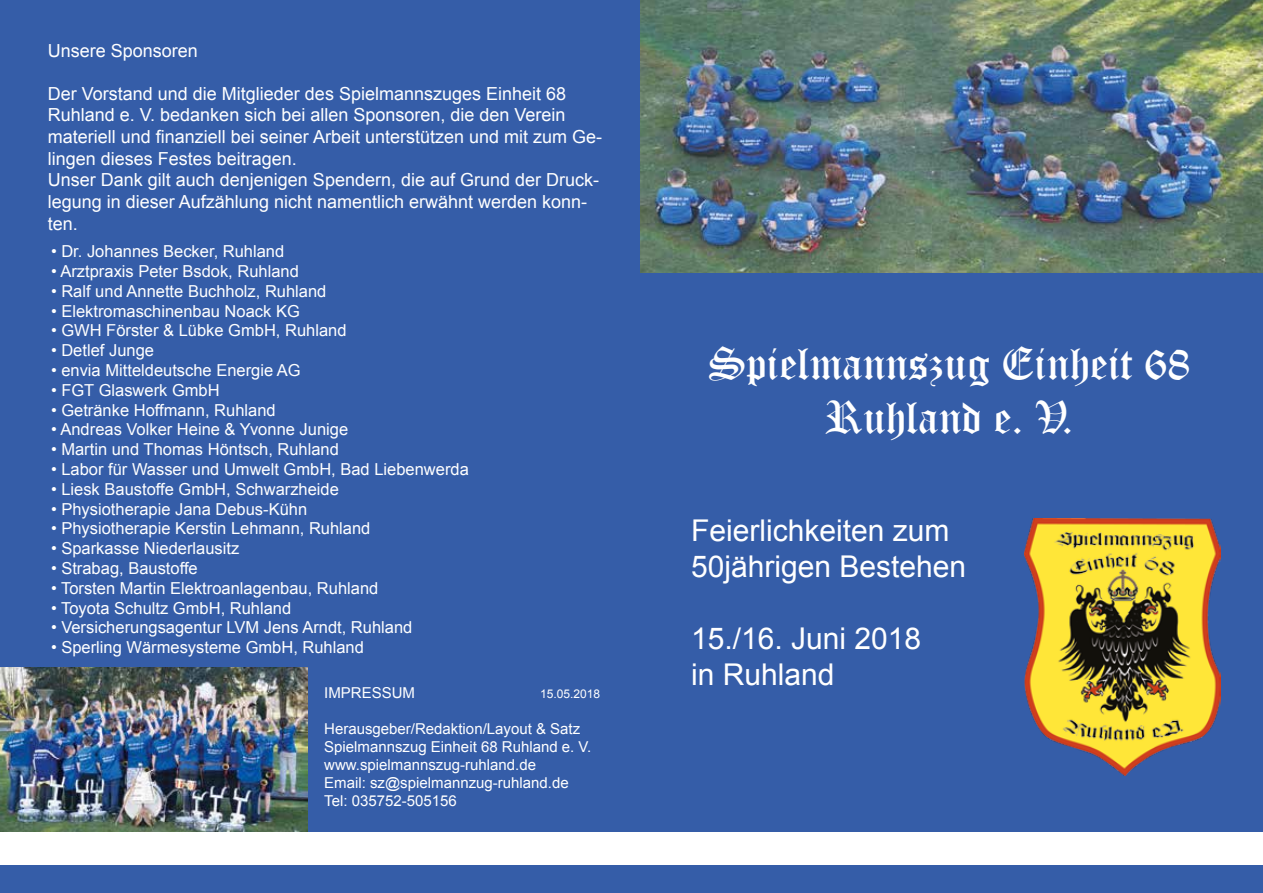
<style>
.page{position:relative;width:1263px;height:893px;background:#355da8}
.page>*{position:absolute;margin:0;border:0;box-sizing:border-box;transform-origin:0 0}
.t1{font:45px/54px "Old English Text";color:#fff;text-align:center}
.t2{font:30px/36px "Arial";color:#fff}
.t3{font:18px/21.6px "Arial";color:#fff}
.t4{font:16.5px "Arial";color:#fff}
.t5{font:15px/18px "Arial";color:#fff}
.t6{font:12px "Arial";color:#fff}
</style>
<div class="page">
<img style="left:0;top:668px;width:307px;height:164px">
<img style="left:640px;top:0;width:623px;height:272px">
<div style="left:0;top:832px;width:1263px;height:33px;background:#fff"></div>
<img style="left:1025px;top:519px;width:195px;height:257px">
<p class="t3" style="left:48px;top:40px;width:152px">Unsere Sponsoren</p>
<p class="t3" style="left:48px;top:83px;width:556px">Der Vorstand und die Mitglieder des Spielmannszuges Einheit 68<br>Ruhland e. V. bedanken sich bei allen Sponsoren, die den Verein materiell und finanziell bei seiner Arbeit unterstützen und mit zum Ge&shy;lingen dieses Festes beitragen.<br>Unser Dank gilt auch denjenigen Spendern, die auf Grund der Druck&shy;legung in dieser Aufzählung nicht namentlich erwähnt werden konn&shy;ten.</p>
<p class="t4" style="left:51px;top:241px;width:235px">• Dr. Johannes Becker, Ruhland</p>
<p class="t4" style="left:51px;top:260px;width:249px">• Arztpraxis Peter Bsdok, Ruhland</p>
<p class="t4" style="left:51px;top:280px;width:277px">• Ralf und Annette Buchholz, Ruhland</p>
<p class="t4" style="left:51px;top:300px;width:250px">• Elektromaschinenbau Noack KG</p>
<p class="t4" style="left:51px;top:320px;width:297px">• GWH Förster &amp; Lübke GmbH, Ruhland</p>
<p class="t4" style="left:51px;top:340px;width:104px">• Detlef Junge</p>
<p class="t4" style="left:51px;top:359px;width:251px">• envia Mitteldeutsche Energie AG</p>
<p class="t4" style="left:51px;top:379px;width:170px">• FGT Glaswerk GmbH</p>
<p class="t4" style="left:51px;top:399px;width:226px">• Getränke Hoffmann, Ruhland</p>
<p class="t4" style="left:51px;top:419px;width:299px">• Andreas Volker Heine &amp; Yvonne Junige</p>
<p class="t4" style="left:51px;top:439px;width:289px">• Martin und Thomas Höntsch, Ruhland</p>
<p class="t4" style="left:51px;top:458px;width:419px">• Labor für Wasser und Umwelt GmbH, Bad Liebenwerda</p>
<p class="t4" style="left:51px;top:478px;width:289px">• Liesk Baustoffe GmbH, Schwarzheide</p>
<p class="t4" style="left:51px;top:498px;width:258px">• Physiotherapie Jana Debus-Kühn</p>
<p class="t4" style="left:51px;top:518px;width:321px">• Physiotherapie Kerstin Lehmann, Ruhland</p>
<p class="t4" style="left:51px;top:538px;width:190px">• Sparkasse Niederlausitz</p>
<p class="t4" style="left:51px;top:557px;width:148px">• Strabag, Baustoffe</p>
<p class="t4" style="left:51px;top:577px;width:329px">• Torsten Martin Elektroanlagenbau, Ruhland</p>
<p class="t4" style="left:51px;top:597px;width:242px">• Toyota Schultz GmbH, Ruhland</p>
<p class="t4" style="left:51px;top:617px;width:363px">• Versicherungsagentur LVM Jens Arndt, Ruhland</p>
<p class="t4" style="left:51px;top:637px;width:314px">• Sperling Wärmesysteme GmbH, Ruhland</p>
<p class="t5" style="left:324px;top:684px;width:92px">IMPRESSUM</p>
<p class="t6" style="left:540px;top:686px;width:62px">15.05.2018</p>
<p class="t5" style="left:324px;top:720px;width:269px">Herausgeber/Redaktion/Layout &amp; Satz Spielmannszug Einheit 68 Ruhland e. V. www.spielmannszug-ruhland.de<br>Email: sz@spielmannzug-ruhland.de Tel: 035752-505156</p>
<h1 class="t1" style="left:708px;top:335px;width:483px">Spielmannszug Einheit 68<br>Ruhland e. V.</h1>
<h2 class="t2" style="left:691px;top:512px;width:277px">Feierlichkeiten zum<br>50jährigen Bestehen</h2>
<h2 class="t2" style="left:691px;top:620px;width:232px">15./16. Juni 2018 in Ruhland</h2>
</div>
